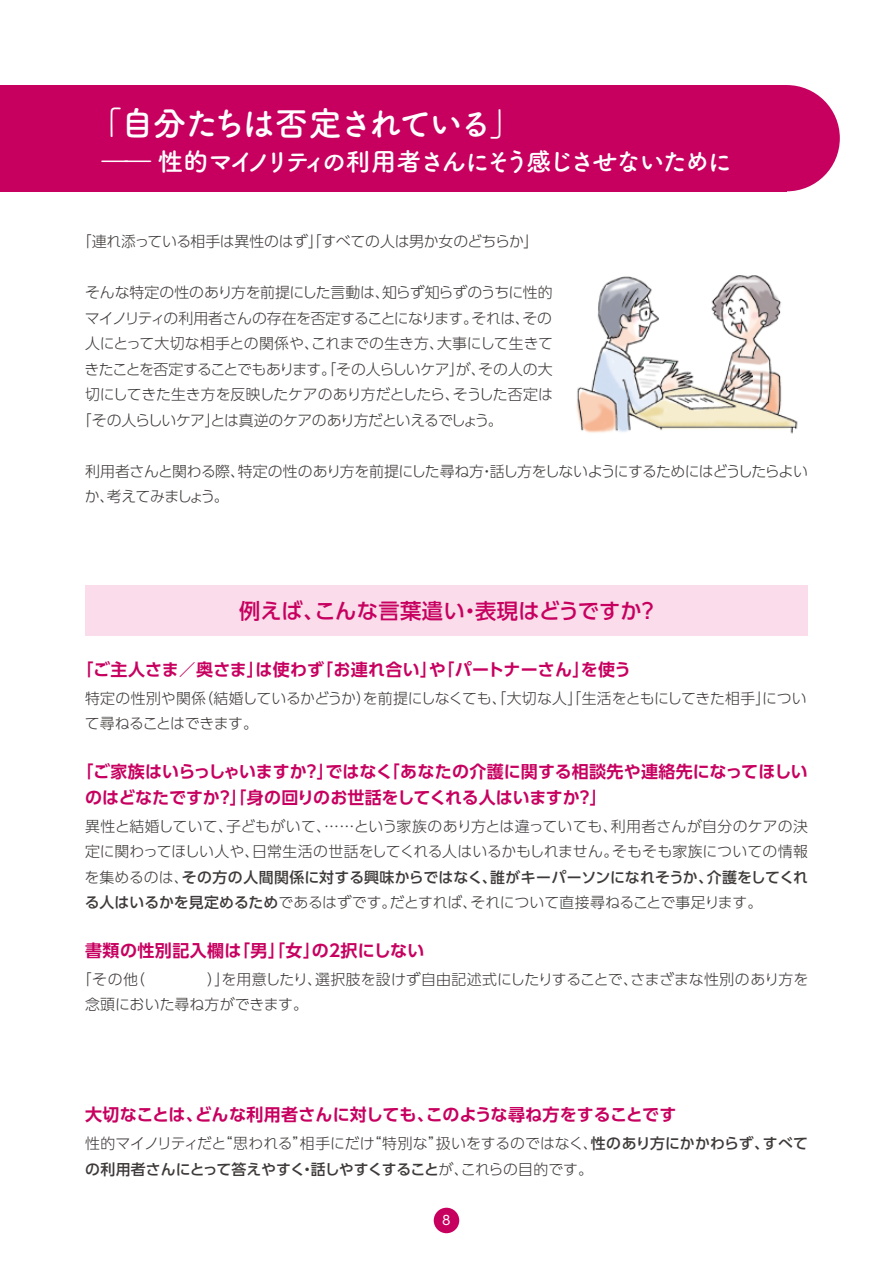
<style>
.page{position:relative;width:893px;height:1263px;background:#fff}
.page>*{position:absolute;margin:0;border:0;box-sizing:border-box;transform-origin:0 0}
.t1{font:700 34.05px "Tsuku A Rd Gothic";letter-spacing:-.1em;color:#fff}
.t2{font:700 25.5px "Tsuku A Rd Gothic";letter-spacing:-.12em;color:#fff}
.t3{font:500 21.3px "UD Shin Go Pro";letter-spacing:.005em;color:#c70060}
.t4{font:700 16.95px/25.5px "UD Shin Go Pro De";letter-spacing:.005em;color:#c70060}
.t5{font:700 16.95px "UD Shin Go Pro De";letter-spacing:.025em;color:#c70060}
.t6{font:300 14.85px/25.5px "UD Shin Go Pro";letter-spacing:-.02em;color:#3e3a39}
.t7{font:300 14.85px/25.5px "UD Shin Go Pro";letter-spacing:-.045em;color:#3e3a39}
.t8{font:300 14.85px/25.5px "UD Shin Go Pro";letter-spacing:.005em;color:#3e3a39}
.t9{font:300 14.85px "UD Shin Go Pro";letter-spacing:-.06em;color:#3e3a39}
.t10{font:12.75px "UD Shin Go Pro";color:#fff}
.s1{font-weight:500}
</style>
<div class="page">
<div style="left:0;top:85px;width:787px;height:106px;background:#c70060"></div>
<div style="left:733px;top:85px;width:107px;height:106px;background:#c70060;border-radius:50%"></div>
<div style="left:85px;top:586px;width:723px;height:50px;background:#fadcea"></div>
<img style="left:576px;top:275px;width:222px;height:159px">
<div style="left:434px;top:1208px;width:25px;height:25px;background:#c70060;border-radius:50%"></div>
<h1 class="t1" style="left:88px;top:97px;width:436px">「自分たちは否定されている」</h1>
<h2 class="t2" style="left:102px;top:142px;width:632px">―― 性的マイノリティの利用者さんにそう感じさせないために</h2>
<p class="t6" style="left:77px;top:228px;width:463px">「連れ添っている相手は異性のはず」「すべての人は男か女のどちらか」</p>
<p class="t6" style="left:85px;top:279px;width:469px">そんな特定の性のあり方を前提にした言動は、知らず知らずのうちに性的</p>
<p class="t7" style="left:85px;top:305px;width:469px">マイノリティの利用者さんの存在を否定することになります。それは、その</p>
<p class="t6" style="left:85px;top:330px;width:470px">人にとって大切な相手との関係や、これまでの生き方、大事にして生きて</p>
<p class="t7" style="left:85px;top:356px;width:470px">きたことを否定することでもあります。「その人らしいケア」が、その人の大</p>
<p class="t6" style="left:85px;top:381px;width:470px">切にしてきた生き方を反映したケアのあり方だとしたら、そうした否定は</p>
<p class="t9" style="left:77px;top:408px;width:427px">「その人らしいケア」とは真逆のケアのあり方だといえるでしょう。</p>
<p class="t7" style="left:85px;top:458px;width:725px">利用者さんと関わる際、特定の性のあり方を前提にした尋ね方・話し方をしないようにするためにはどうしたらよいか、考えてみましょう。</p>
<h3 class="t3" style="left:239px;top:593px;width:421px">例えば、こんな言葉遣い・表現はどうですか？</h3>
<p class="t4" style="left:76px;top:656px;width:556px">「ご主人さま／奥さま」は使わず「お連れ合い」や「パートナーさん」を使う</p>
<p class="t6" style="left:85px;top:685px;width:723px">特定の性別や関係（結婚しているかどうか）を前提にしなくても、「大切な人」「生活をともにしてきた相手」について尋ねることはできます。</p>
<p class="t4" style="left:85px;top:758px;width:724px;text-indent:-9px">「ご家族はいらっしゃいますか？」ではなく「あなたの介護に関する相談先や連絡先になってほしいのはどなたですか？」「身の回りのお世話をしてくれる人はいますか？」</p>
<p class="t6" style="left:85px;top:813px;width:725px;text-align:justify">異性と結婚していて、子どもがいて、……という家族のあり方とは違っていても、利用者さんが自分のケアの決定に関わってほしい人や、日常生活の世話をしてくれる人はいるかもしれません。そもそも家族についての情報を集めるのは、<span class="s1">その方の人間関係に対する興味からではなく、誰がキーパーソンになれそうか、介護をしてくれる人はいるかを見定めるため</span>であるはずです。だとすれば、それについて直接尋ねることで事足ります。</p>
<p class="t5" style="left:85px;top:936px;width:341px">書類の性別記入欄は「男」「女」の２択にしない</p>
<p class="t8" style="left:85px;top:966px;width:725px;text-indent:-8px">「その他（　　　　）」を用意したり、選択肢を設けず自由記述式にしたりすることで、さまざまな性別のあり方を念頭においた尋ね方ができます。</p>
<p class="t4" style="left:85px;top:1101px;width:593px">大切なことは、どんな利用者さんに対しても、このような尋ね方をすることです</p>
<p class="t6" style="left:85px;top:1130px;width:725px">性的マイノリティだと“思われる”相手にだけ“特別な”扱いをするのではなく、<span class="s1">性のあり方にかかわらず、すべての利用者さんにとって答えやすく・話しやすくすること</span>が、これらの目的です。</p>
<p class="t10" style="left:442px;top:1210px;width:9px">8</p>
</div>
